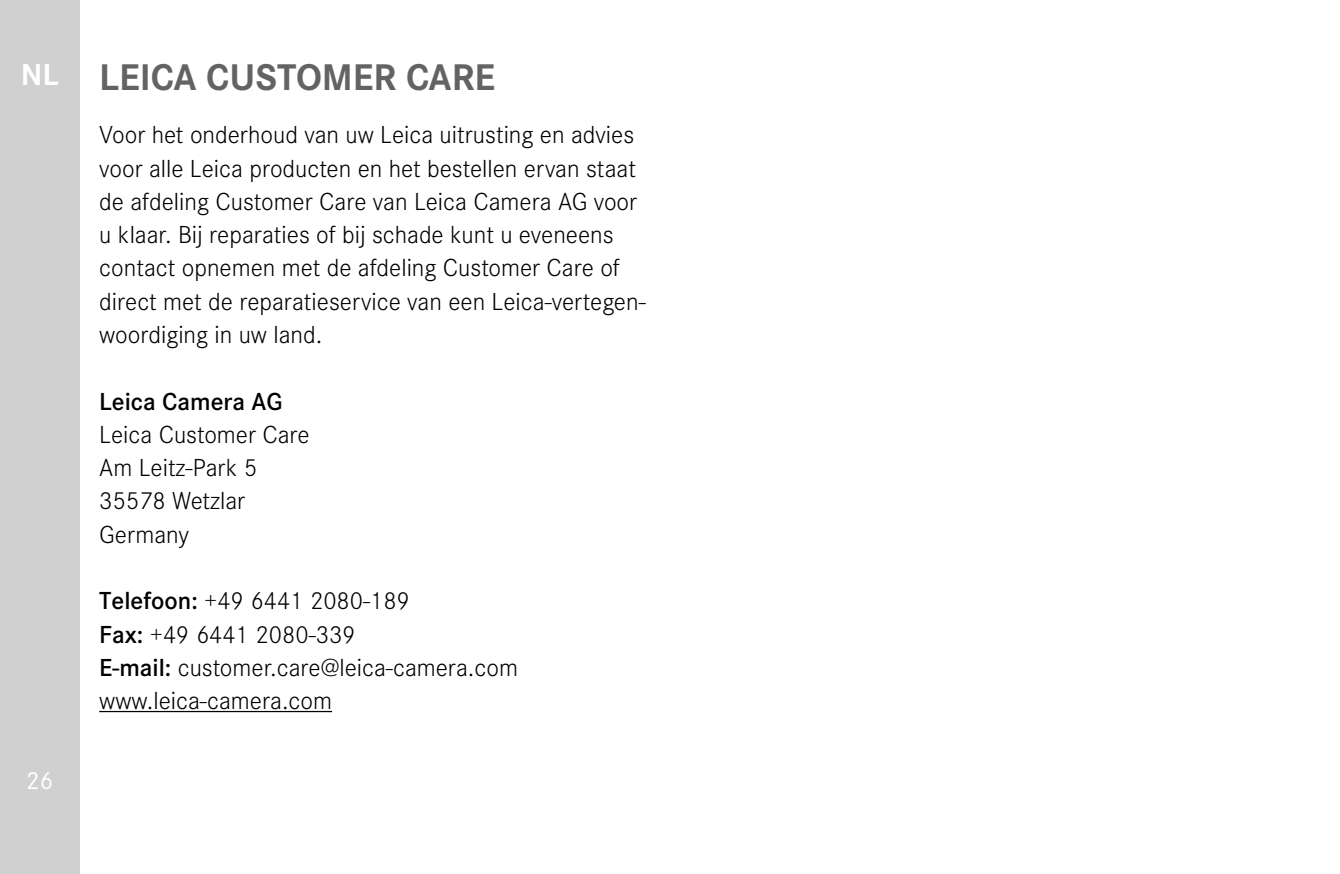
<style>
.page{position:relative;width:1340px;height:874px;background:#fff}
.page>*{position:absolute;margin:0;border:0;box-sizing:border-box;transform-origin:0 0}
.Heading____Chapter{font:700 38.5px "Corporate S";color:#646363}
.t1{font:700 31.5px "Corporate S";color:#fff}
.Text____Body_Text{font:300 25.55px/33.2px "Corporate S";color:#000}
.Text____Body_Text-2{font:600 25.55px "Corporate S";color:#000}
.t2{font:25.55px "Corporate S";color:#fff}
.s1{font-weight:600}
</style>
<div class="page">
<div style="left:0;top:0;width:79px;height:873px;background:#d0d0d0"></div>
<hr style="left:99px;top:710px;width:233px;height:1px;background:#000">
<p class="t1" style="left:21px;top:49px;width:39px">NL</p>
<p class="t2" style="left:26px;top:761px;width:29px">26</p>
<p class="Heading____Chapter" style="left:99px;top:47px;width:397px">LEICA CUSTOMER CARE</p>
<p class="Text____Body_Text" style="left:99px;top:116px;width:548px">Voor het onderhoud van uw Leica uitrusting en advies voor alle Leica producten en het bestellen ervan staat de afdeling Customer Care van Leica Camera AG voor u klaar. Bij reparaties of bij schade kunt u eveneens contact opnemen met de afdeling Customer Care of direct met de reparatieservice van een Leica-vertegen&shy;woordiging in uw land.</p>
<p class="Text____Body_Text-2" style="left:99px;top:382px;width:185px">Leica Camera AG</p>
<p class="Text____Body_Text" style="left:99px;top:416px;width:212px">Leica Customer Care</p>
<p class="Text____Body_Text" style="left:99px;top:449px;width:159px">Am Leitz-Park 5</p>
<p class="Text____Body_Text" style="left:99px;top:482px;width:147px">35578 Wetzlar</p>
<p class="Text____Body_Text" style="left:99px;top:515px;width:91px">Germany</p>
<p class="Text____Body_Text" style="left:99px;top:582px;width:312px"><span class="s1">Telefoon:</span> +49 6441 2080-189</p>
<p class="Text____Body_Text" style="left:99px;top:615px;width:258px"><span class="s1">Fax:</span> +49 6441 2080-339</p>
<p class="Text____Body_Text" style="left:99px;top:648px;width:420px"><span class="s1">E-mail:</span> customer.care@leica-camera.com</p>
<p class="Text____Body_Text" style="left:99px;top:682px;width:234px">www.leica-camera.com</p>
</div>
